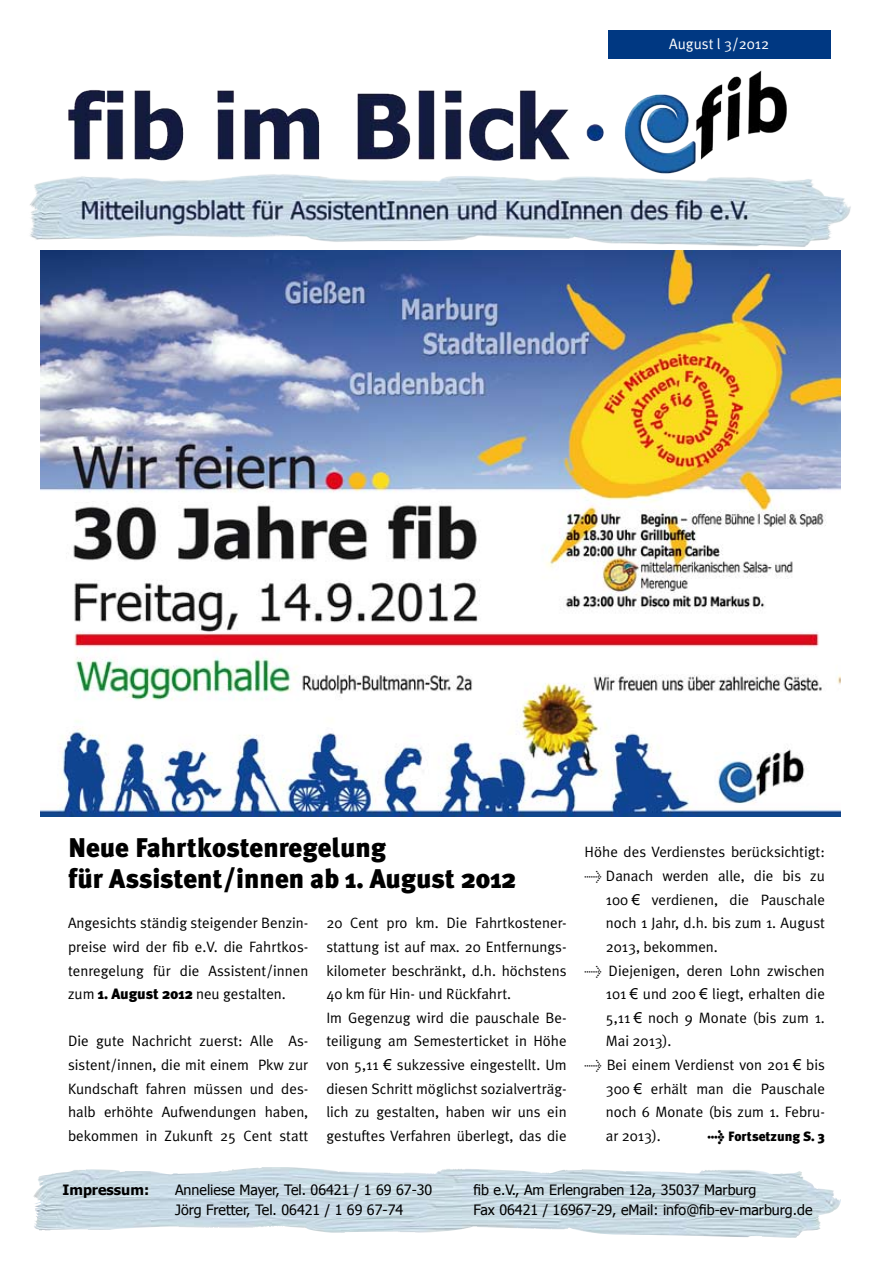
<style>
.page{position:relative;width:893px;height:1263px;background:#fff}
.page>*{position:absolute;margin:0;border:0;box-sizing:border-box;transform-origin:0 0}
.t1{font:900 27px/30.6px "Meta Plus";color:#000}
.t2{font:21px "Tahoma";color:#fff}
.t3{font:15px/23.7px "Meta Plus Normal";color:#000;text-align:justify}
.t4{font:15px "Meta Plus Normal";color:#fff}
.t5{font:14.25px "Tahoma";color:#000}
.t6{font:700 14.25px "Tahoma";color:#000}
.t7{font:900 13.5px "Meta Plus";color:#000}
.s1{font-family:"Arial"}
.s2{font-family:"Meta Plus";font-weight:900}
</style>
<div class="page">
<img style="left:30px;top:70px;width:821px;height:177px">
<img style="left:33px;top:1167px;width:808px;height:71px">
<div style="left:607px;top:30px;width:223px;height:28px;background:#003882"></div>
<img style="left:41px;top:251px;width:800px;height:566px">
<h2 class="t2" style="left:638px;top:31px;width:160px">Januar l 1/2012</h2>
<p class="t4" style="left:669px;top:35px;width:101px">August l 3/2012</p>
<h1 class="t1" style="left:68px;top:833px;width:449px">Neue Fahrtkostenregelung<br>für Assistent/innen ab 1. August 2012</h1>
<p class="t3" style="left:326px;top:911px;width:242px;text-align:left">20 Cent pro km. Die Fahrtkostener&shy;stattung ist auf max. 20 Entfernungs&shy;kilometer beschränkt, d.h. höchstens 40 km für Hin- und Rückfahrt.<br>Im Gegenzug wird die pauschale Be&shy;teiligung am Semesterticket in Höhe von 5,11 <span class="s1">€</span> sukzessive eingestellt. Um diesen Schritt möglichst sozialverträg&shy;lich zu gestalten, haben wir uns ein gestuftes Verfahren überlegt, das die</p>
<p class="t3" style="left:68px;top:911px;width:242px">Angesichts ständig steigender Benzin&shy;preise wird der fib e.V. die Fahrtkos&shy;tenregelung für die Assistent/innen zum <span class="s2">1. August 2012</span> neu gestalten.</p>
<p class="t3" style="left:68px;top:1029px;width:242px">Die gute Nachricht zuerst: Alle As&shy;sistent/innen, die mit einem Pkw zur Kundschaft fahren müssen und des&shy;halb erhöhte Aufwendungen haben, bekommen in Zukunft 25 Cent statt</p>
<p class="t3" style="left:585px;top:840px;width:242px">Höhe des Verdienstes berücksichtigt:</p>
<p class="t3" style="left:585px;top:864px;width:242px">&gt; Danach werden alle, die bis zu</p>
<p class="t3" style="left:606px;top:887px;width:221px">100 <span class="s1">€</span> verdienen, die Pauschale</p>
<p class="t3" style="left:606px;top:911px;width:221px">noch 1 Jahr, d.h. bis zum 1. August</p>
<p class="t3" style="left:606px;top:935px;width:113px">2013, bekommen.</p>
<p class="t3" style="left:585px;top:958px;width:242px">&gt; Diejenigen, deren Lohn zwischen</p>
<p class="t3" style="left:606px;top:982px;width:221px">101 <span class="s1">€</span> und 200 <span class="s1">€</span> liegt, erhalten die</p>
<p class="t3" style="left:606px;top:1005px;width:221px">5,11 <span class="s1">€</span> noch 9 Monate (bis zum 1.</p>
<p class="t3" style="left:606px;top:1029px;width:67px">Mai 2013).</p>
<p class="t3" style="left:585px;top:1053px;width:242px">&gt; Bei einem Verdienst von 201 <span class="s1">€</span> bis</p>
<p class="t3" style="left:606px;top:1076px;width:221px">300 <span class="s1">€</span> erhält man die Pauschale</p>
<p class="t3" style="left:606px;top:1100px;width:221px">noch 6 Monate (bis zum 1. Febru-</p>
<p class="t3" style="left:606px;top:1124px;width:57px">ar 2013).</p>
<p class="t7" style="left:707px;top:1128px;width:119px">&gt; Fortsetzung S. 3</p>
<p class="t6" style="left:63px;top:1180px;width:88px">Impressum:</p>
<p class="t5" style="left:175px;top:1180px;width:259px">Anneliese Mayer, Tel. 06421 / 1 69 67-30</p>
<p class="t5" style="left:474px;top:1180px;width:284px">fib e.V., Am Erlengraben 12a, 35037 Marburg</p>
<p class="t5" style="left:175px;top:1200px;width:230px">Jörg Fretter, Tel. 06421 / 1 69 67-74</p>
<p class="t5" style="left:474px;top:1200px;width:340px">Fax 06421 / 16967-29, eMail: info@fib-ev-marburg.de</p>
</div>
